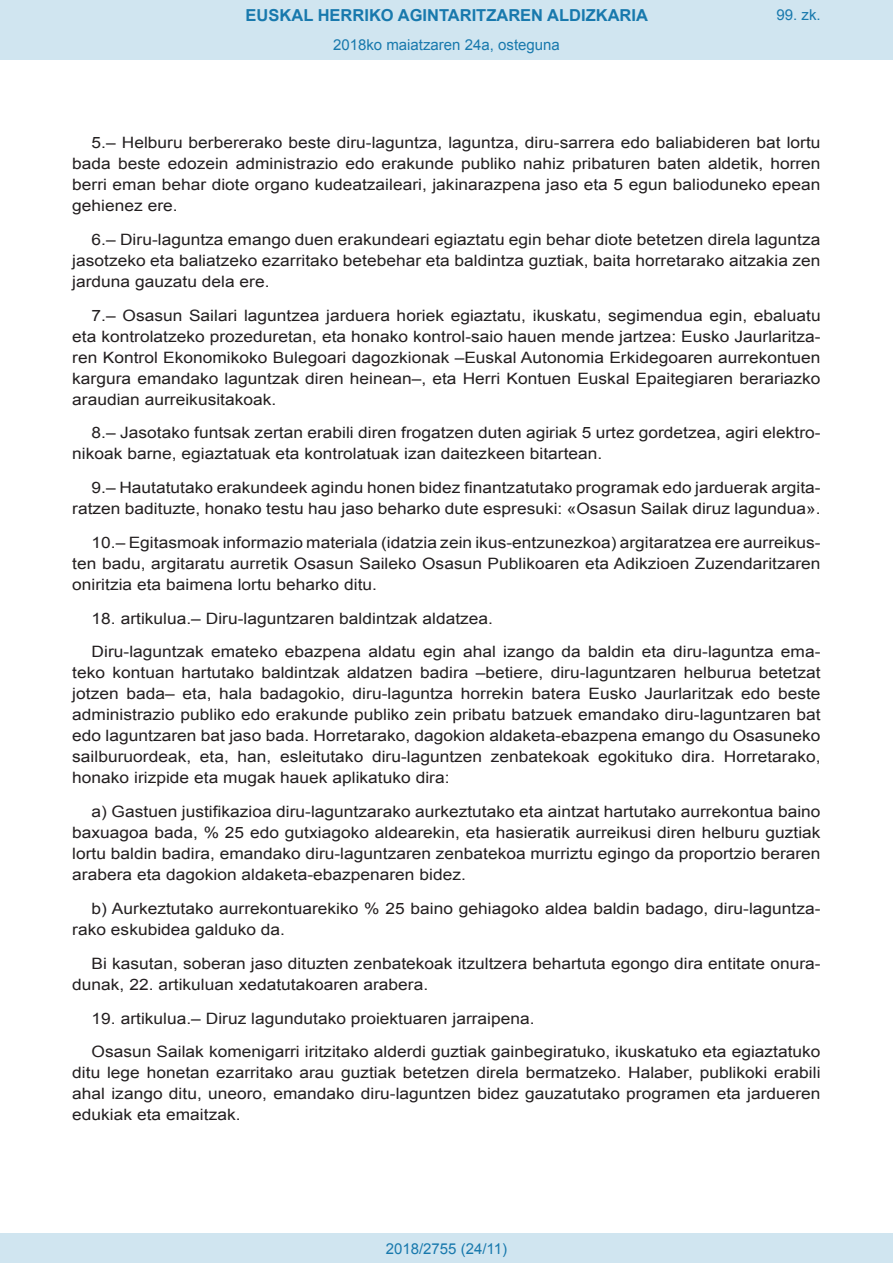
<style>
.page{position:relative;width:893px;height:1263px;background:#fff}
.page>*{position:absolute;margin:0;border:0;box-sizing:border-box;transform-origin:0 0}
.t1{font:700 16.5px "Arial";color:#1879ad}
.BOPVDetalle{font:15.6px/21px "Arial";color:#231f20;text-align:justify;scale:1.11 1}
.Paginacion_Centro{font:15px "Arial";color:#1879ad}
</style>
<div class="page">
<div style="left:0;top:0;width:893px;height:60px;background:#d0e5f0"></div>
<div style="left:0;top:1233px;width:893px;height:30px;background:#d0e5f0"></div>
<p class="t1" style="left:246px;top:4px;width:404px">EUSKAL HERRIKO AGINTARITZAREN ALDIZKARIA</p>
<p class="Paginacion_Centro" style="left:333px;top:35px;width:228px">2018ko maiatzaren 24a, osteguna</p>
<p class="Paginacion_Centro" style="left:776px;top:5px;width:46px">99. zk.</p>
<p class="BOPVDetalle" style="left:72px;top:132px;width:676px;text-indent:19px">5.– Helburu berbererako beste diru-laguntza, laguntza, diru-sarrera edo baliabideren bat lortu bada beste edozein administrazio edo erakunde publiko nahiz pribaturen baten aldetik, horren berri eman behar diote organo kudeatzaileari, jakinarazpena jaso eta 5 egun balioduneko epean gehienez ere.</p>
<p class="BOPVDetalle" style="left:72px;top:229px;width:676px;text-indent:19px">6.– Diru-laguntza emango duen erakundeari egiaztatu egin behar diote betetzen direla laguntza jasotzeko eta baliatzeko ezarritako betebehar eta baldintza guztiak, baita horretarako aitzakia zen jarduna gauzatu dela ere.</p>
<p class="BOPVDetalle" style="left:72px;top:305px;width:676px;text-indent:19px">7.– Osasun Sailari laguntzea jarduera horiek egiaztatu, ikuskatu, segimendua egin, ebaluatu eta kontrolatzeko prozeduretan, eta honako kontrol-saio hauen mende jartzea: Eusko Jaurlaritza&shy;ren Kontrol Ekonomikoko Bulegoari dagozkionak –Euskal Autonomia Erkidegoaren aurrekontuen kargura emandako laguntzak diren heinean–, eta Herri Kontuen Euskal Epaitegiaren berariazko araudian aurreikusitakoak.</p>
<p class="BOPVDetalle" style="left:72px;top:423px;width:676px;text-indent:19px">8.– Jasotako funtsak zertan erabili diren frogatzen duten agiriak 5 urtez gordetzea, agiri elektro&shy;nikoak barne, egiaztatuak eta kontrolatuak izan daitezkeen bitartean.</p>
<p class="BOPVDetalle" style="left:72px;top:477px;width:676px;text-align:right">9.– Hautatutako erakundeek agindu honen bidez finantzatutako programak edo jarduerak argita&shy;ratzen badituzte, honako testu hau jaso beharko dute espresuki: «Osasun Sailak diruz lagundua».</p>
<p class="BOPVDetalle" style="left:72px;top:532px;width:676px;text-indent:19px">10.– Egitasmoak informazio materiala (idatzia zein ikus-entzunezkoa) argitaratzea ere aurreikus&shy;ten badu, argitaratu aurretik Osasun Saileko Osasun Publikoaren eta Adikzioen Zuzendaritzaren oniritzia eta baimena lortu beharko ditu.</p>
<p class="BOPVDetalle" style="left:92px;top:608px;width:363px">18. artikulua.– Diru-laguntzaren baldintzak aldatzea.</p>
<p class="BOPVDetalle" style="left:72px;top:642px;width:676px;text-indent:19px">Diru-laguntzak emateko ebazpena aldatu egin ahal izango da baldin eta diru-laguntza ema&shy;teko kontuan hartutako baldintzak aldatzen badira –betiere, diru-laguntzaren helburua betetzat jotzen bada– eta, hala badagokio, diru-laguntza horrekin batera Eusko Jaurlaritzak edo beste administrazio publiko edo erakunde publiko zein pribatu batzuek emandako diru-laguntzaren bat edo laguntzaren bat jaso bada. Horretarako, dagokion aldaketa-ebazpena emango du Osasuneko sailburuordeak, eta, han, esleitutako diru-laguntzen zenbatekoak egokituko dira. Horretarako, honako irizpide eta mugak hauek aplikatuko dira:</p>
<p class="BOPVDetalle" style="left:72px;top:801px;width:676px;text-indent:19px">a) Gastuen justifikazioa diru-laguntzarako aurkeztutako eta aintzat hartutako aurrekontua baino baxuagoa bada, % 25 edo gutxiagoko aldearekin, eta hasieratik aurreikusi diren helburu guztiak lortu baldin badira, emandako diru-laguntzaren zenbatekoa murriztu egingo da proportzio beraren arabera eta dagokion aldaketa-ebazpenaren bidez.</p>
<p class="BOPVDetalle" style="left:72px;top:898px;width:676px;text-indent:19px">b) Aurkeztutako aurrekontuarekiko % 25 baino gehiagoko aldea baldin badago, diru-laguntza&shy;rako eskubidea galduko da.</p>
<p class="BOPVDetalle" style="left:72px;top:953px;width:676px;text-indent:19px">Bi kasutan, soberan jaso dituzten zenbatekoak itzultzera behartuta egongo dira entitate onura&shy;dunak, 22. artikuluan xedatutakoaren arabera.</p>
<p class="BOPVDetalle" style="left:92px;top:1008px;width:401px">19. artikulua.– Diruz lagundutako proiektuaren jarraipena.</p>
<p class="BOPVDetalle" style="left:72px;top:1041px;width:676px;text-indent:19px">Osasun Sailak komenigarri iritzitako alderdi guztiak gainbegiratuko, ikuskatuko eta egiaztatuko ditu lege honetan ezarritako arau guztiak betetzen direla bermatzeko. Halaber, publikoki erabili ahal izango ditu, uneoro, emandako diru-laguntzen bidez gauzatutako programen eta jardueren edukiak eta emaitzak.</p>
<p class="Paginacion_Centro" style="left:386px;top:1238px;width:123px">2018/2755 (24/11)</p>
</div>
